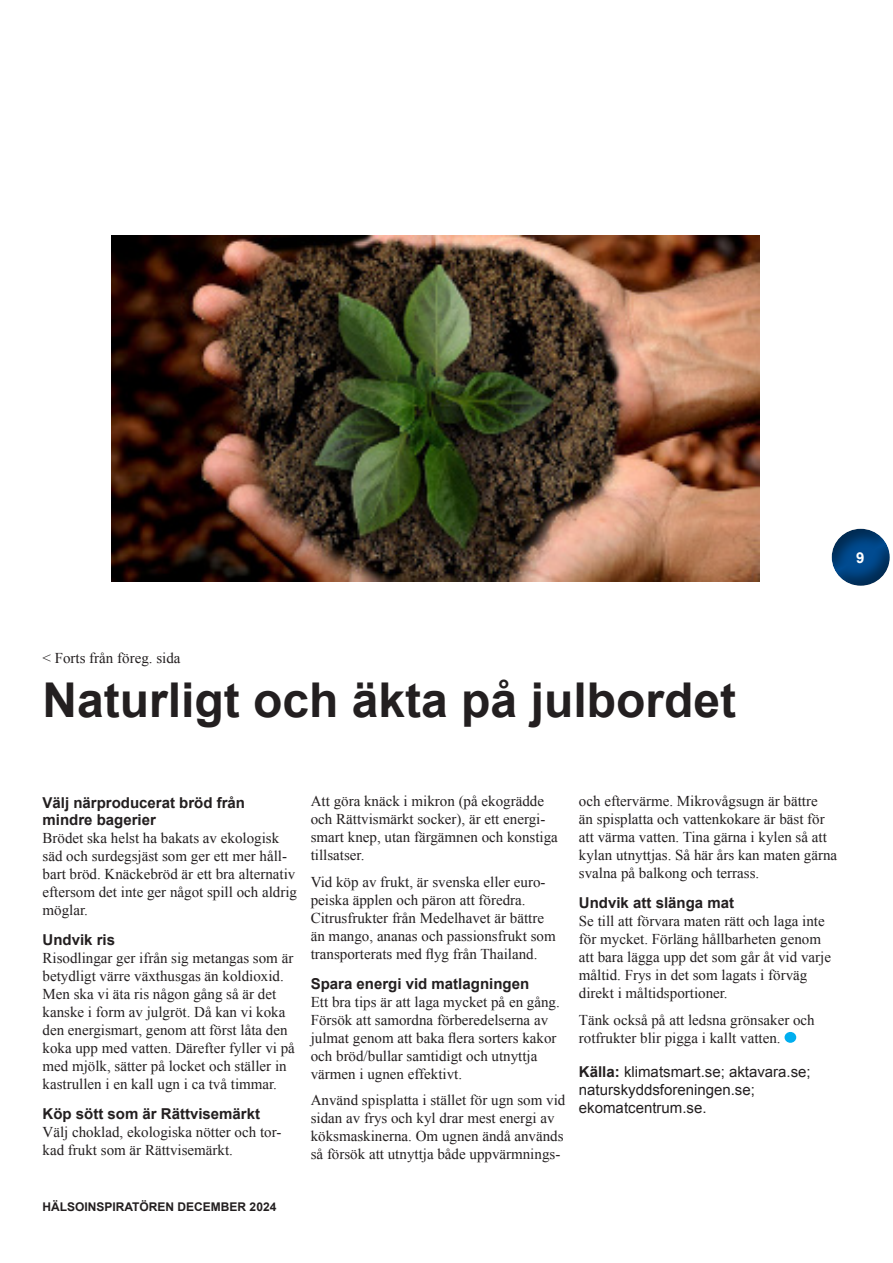
<style>
.page{position:relative;width:893px;height:1263px;background:#fff}
.page>*{position:absolute;margin:0;border:0;box-sizing:border-box;transform-origin:0 0}
.artikelrubrik{font:700 48px "Arial";color:#231f20}
.Brödtext{font:15px/18px "Times New Roman";color:#231f20}
.Underrubrik{font:700 15px/17.2px "Arial";color:#231f20}
.Ingress{font:15px/18px "Arial";color:#231f20}
.t1{font:700 15px "Arial";color:#fff}
.t2{font:700 12px "Arial";color:#231f20}
.s1{font-weight:700}
</style>
<div class="page">
<div style="left:831px;top:528px;width:62px;height:58px;background:#231f20;opacity:.5"></div>
<div style="left:784px;top:1032px;width:12px;height:11px;background:#00aeef;border-radius:50%"></div>
<img style="left:112px;top:236px;width:648px;height:345px">
<p class="t1" style="left:856px;top:548px;width:10px">9</p>
<p class="Brödtext" style="left:43px;top:648px;width:140px">&lt; Forts från föreg. sida</p>
<p class="artikelrubrik" style="left:43px;top:669px;width:695px">Naturligt och äkta på julbordet</p>
<p class="Underrubrik" style="left:43px;top:794px;width:204px">Välj närproducerat bröd från mindre bagerier</p>
<p class="Brödtext" style="left:43px;top:829px;width:256px">Brödet ska helst ha bakats av ekologisk säd och surdegsjäst som ger ett mer håll&shy;bart bröd. Knäckebröd är ett bra alternativ eftersom det inte ger något spill och aldrig möglar.</p>
<p class="Underrubrik" style="left:43px;top:932px;width:74px">Undvik ris</p>
<p class="Brödtext" style="left:43px;top:949px;width:254px">Risodlingar ger ifrån sig metangas som är betydligt värre växthusgas än koldioxid.<br>Men ska vi äta ris någon gång så är det kanske i form av julgröt. Då kan vi koka den energismart, genom att först låta den koka upp med vatten. Därefter fyller vi på med mjölk, sätter på locket och ställer in kastrullen i en kall ugn i ca två timmar.</p>
<p class="Underrubrik" style="left:43px;top:1106px;width:219px">Köp sött som är Rättvisemärkt</p>
<p class="Brödtext" style="left:43px;top:1123px;width:240px">Välj choklad, ekologiska nötter och tor&shy;kad frukt som är Rättvisemärkt.</p>
<p class="Brödtext" style="left:311px;top:792px;width:249px">Att göra knäck i mikron (på ekogrädde och Rättvismärkt socker), är ett energi&shy;smart knep, utan färgämnen och konstiga tillsatser.</p>
<p class="Brödtext" style="left:311px;top:872px;width:246px">Vid köp av frukt, är svenska eller euro&shy;peiska äpplen och päron att föredra.<br>Citrusfrukter från Medelhavet är bättre än mango, ananas och passionsfrukt som transporterats med flyg från Thailand.</p>
<p class="Underrubrik" style="left:311px;top:975px;width:220px">Spara energi vid matlagningen</p>
<p class="Brödtext" style="left:311px;top:992px;width:251px">Ett bra tips är att laga mycket på en gång.<br>Försök att samordna förberedelserna av julmat genom att baka flera sorters kakor och bröd/bullar samtidigt och utnyttja värmen i ugnen effektivt.</p>
<p class="Brödtext" style="left:311px;top:1091px;width:256px">Använd spisplatta i stället för ugn som vid sidan av frys och kyl drar mest energi av köksmaskinerna. Om ugnen ändå används så försök att utnyttja både uppvärmnings-</p>
<p class="Brödtext" style="left:579px;top:792px;width:260px">och eftervärme. Mikrovågsugn är bättre<br>än spisplatta och vattenkokare är bäst för att värma vatten. Tina gärna i kylen så att kylan utnyttjas. Så här års kan maten gärna svalna på balkong och terrass.</p>
<p class="Underrubrik" style="left:579px;top:895px;width:157px">Undvik att slänga mat</p>
<p class="Brödtext" style="left:579px;top:912px;width:254px">Se till att förvara maten rätt och laga inte för mycket. Förläng hållbarheten genom att bara lägga upp det som går åt vid varje måltid. Frys in det som lagats i förväg direkt i måltidsportioner.</p>
<p class="Brödtext" style="left:579px;top:1010px;width:237px">Tänk också på att ledsna grönsaker och rotfrukter blir pigga i kallt vatten.</p>
<p class="Ingress" style="left:579px;top:1063px;width:233px"><span class="s1">Källa:</span> klimatsmart.se; aktavara.se; naturskyddsforeningen.se;</p>
<p class="Ingress" style="left:579px;top:1099px;width:129px">ekomatcentrum.se.</p>
<p class="t2" style="left:43px;top:1199px;width:235px">HÄLSOINSPIRATÖREN DECEMBER 2024</p>
</div>
